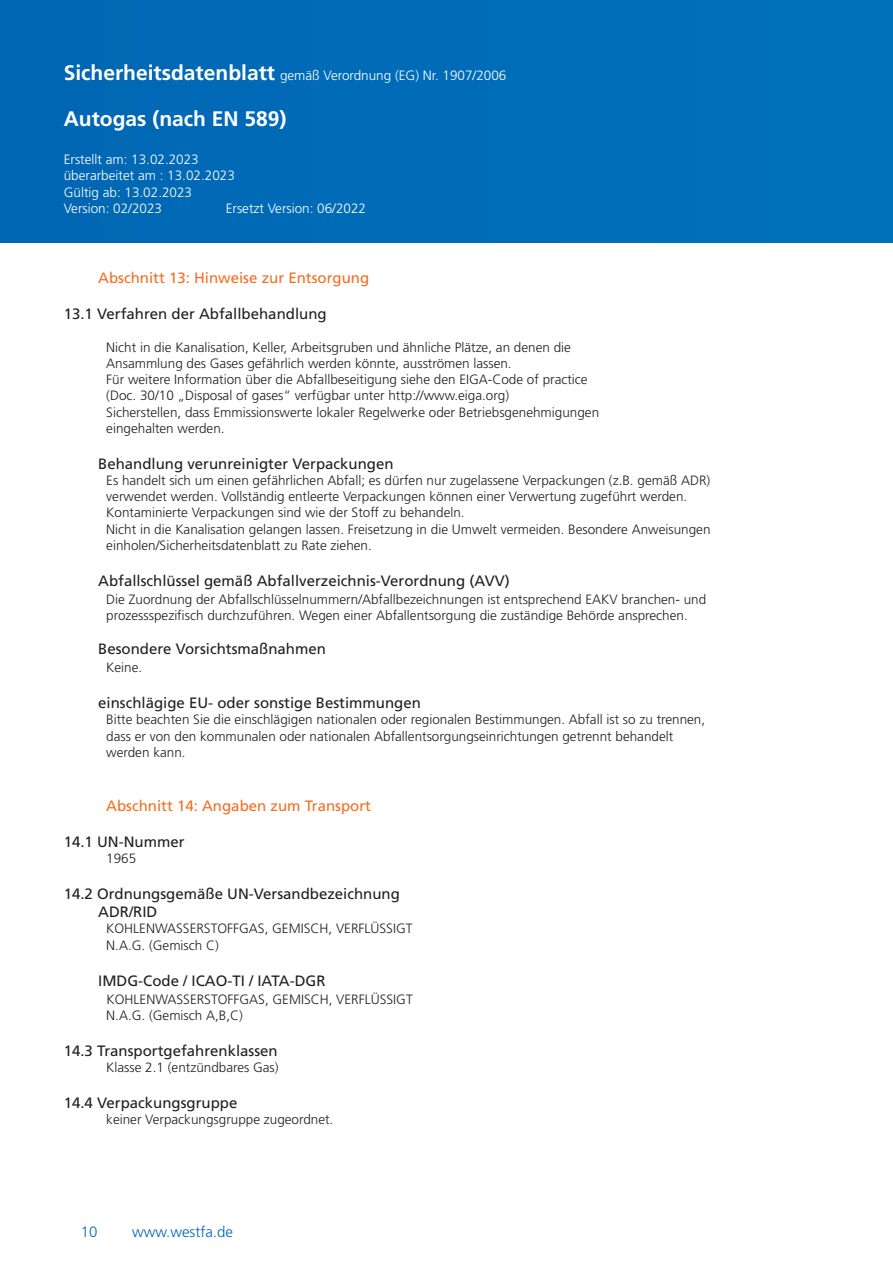
<style>
.page{position:relative;width:893px;height:1263px;background:#fff}
.page>*{position:absolute;margin:0;border:0;box-sizing:border-box;transform-origin:0 0}
.t1{font:700 21px "Frutiger LT Std";color:#fff}
.t2{font:15px "Frutiger LT Std";color:#231f20}
.t3{font:15px "Frutiger LT Std";color:#f36e21}
.t4{font:300 15px "Frutiger LT Std";color:#0166b3}
.Fließtext{font:300 13.5px "Frutiger LT Std";color:#231f20}
.t5{font:300 13.5px/16.2px "Frutiger LT Std";color:#fff}
.s1{font-weight:700;font-size:21px}
</style>
<div class="page">
<div style="left:0;top:0;width:893px;height:242px;background:#006cb7"></div>
<p class="t5" style="left:64px;top:67px;width:444px"><span class="s1">Sicherheitsdatenblatt</span> gemäß Verordnung (EG) Nr. 1907/2006</p>
<h1 class="t1" style="left:64px;top:107px;width:224px">Autogas (nach EN 589)</h1>
<p class="t5" style="left:64px;top:152px;width:173px">Erstellt am: 13.02.2023 überarbeitet am : 13.02.2023<br>Gültig ab: 13.02.2023<br>Version: 02/2023</p>
<p class="t5" style="left:226px;top:200px;width:142px">Ersetzt Version: 06/2022</p>
<p class="t3" style="left:98px;top:269px;width:272px">Abschnitt 13: Hinweise zur Entsorgung</p>
<p class="t2" style="left:64px;top:305px;width:264px">13.1 Verfahren der Abfallbehandlung</p>
<p class="Fließtext" style="left:106px;top:339px;width:466px">Nicht in die Kanalisation, Keller, Arbeitsgruben und ähnliche Plätze, an denen die</p>
<p class="Fließtext" style="left:106px;top:356px;width:407px">Ansammlung des Gases gefährlich werden könnte, ausströmen lassen.</p>
<p class="Fließtext" style="left:106px;top:372px;width:483px">Für weitere Information über die Abfallbeseitigung siehe den EIGA-Code of practice</p>
<p class="Fließtext" style="left:106px;top:388px;width:404px">(Doc. 30/10 „Disposal of gases“ verfügbar unter http://www.eiga.org)</p>
<p class="Fließtext" style="left:106px;top:404px;width:494px">Sicherstellen, dass Emmissionswerte lokaler Regelwerke oder Betriebsgenehmigungen</p>
<p class="Fließtext" style="left:106px;top:420px;width:120px">eingehalten werden.</p>
<p class="t2" style="left:98px;top:455px;width:297px">Behandlung verunreinigter Verpackungen</p>
<p class="Fließtext" style="left:106px;top:473px;width:605px">Es handelt sich um einen gefährlichen Abfall; es dürfen nur zugelassene Verpackungen (z.B. gemäß ADR)</p>
<p class="Fließtext" style="left:106px;top:489px;width:582px">verwendet werden. Vollständig entleerte Verpackungen können einer Verwertung zugeführt werden.</p>
<p class="Fließtext" style="left:106px;top:505px;width:360px">Kontaminierte Verpackungen sind wie der Stoff zu behandeln.</p>
<p class="Fließtext" style="left:106px;top:521px;width:606px">Nicht in die Kanalisation gelangen lassen. Freisetzung in die Umwelt vermeiden. Besondere Anweisungen</p>
<p class="Fließtext" style="left:106px;top:537px;width:267px">einholen/Sicherheitsdatenblatt zu Rate ziehen.</p>
<p class="t2" style="left:98px;top:572px;width:413px">Abfallschlüssel gemäß Abfallverzeichnis-Verordnung (AVV)</p>
<p class="Fließtext" style="left:106px;top:591px;width:601px">Die Zuordnung der Abfallschlüsselnummern/Abfallbezeichnungen ist entsprechend EAKV branchen- und</p>
<p class="Fließtext" style="left:106px;top:608px;width:583px">prozessspezifisch durchzuführen. Wegen einer Abfallentsorgung die zuständige Behörde ansprechen.</p>
<p class="t2" style="left:98px;top:640px;width:229px">Besondere Vorsichtsmaßnahmen</p>
<p class="Fließtext" style="left:106px;top:660px;width:38px">Keine.</p>
<p class="t2" style="left:98px;top:694px;width:324px">einschlägige EU- oder sonstige Bestimmungen</p>
<p class="Fließtext" style="left:106px;top:712px;width:600px">Bitte beachten Sie die einschlägigen nationalen oder regionalen Bestimmungen. Abfall ist so zu trennen,</p>
<p class="Fließtext" style="left:106px;top:728px;width:568px">dass er von den kommunalen oder nationalen Abfallentsorgungseinrichtungen getrennt behandelt</p>
<p class="Fließtext" style="left:106px;top:744px;width:81px">werden kann.</p>
<p class="t3" style="left:106px;top:797px;width:266px">Abschnitt 14: Angaben zum Transport</p>
<p class="t2" style="left:64px;top:833px;width:122px">14.1 UN-Nummer</p>
<p class="Fließtext" style="left:106px;top:851px;width:32px">1965</p>
<p class="t2" style="left:64px;top:885px;width:338px">14.2 Ordnungsgemäße UN-Versandbezeichnung</p>
<p class="t2" style="left:98px;top:903px;width:61px">ADR/RID</p>
<p class="Fließtext" style="left:106px;top:921px;width:308px">KOHLENWASSERSTOFFGAS, GEMISCH, VERFLÜSSIGT</p>
<p class="Fließtext" style="left:106px;top:937px;width:114px">N.A.G. (Gemisch C)</p>
<p class="t2" style="left:98px;top:971px;width:229px">IMDG-Code / ICAO-TI / IATA-DGR</p>
<p class="Fließtext" style="left:107px;top:991px;width:308px">KOHLENWASSERSTOFFGAS, GEMISCH, VERFLÜSSIGT</p>
<p class="Fließtext" style="left:106px;top:1007px;width:138px">N.A.G. (Gemisch A,B,C)</p>
<p class="t2" style="left:64px;top:1042px;width:215px">14.3 Transportgefahrenklassen</p>
<p class="Fließtext" style="left:106px;top:1059px;width:174px">Klasse 2.1 (entzündbares Gas)</p>
<p class="t2" style="left:64px;top:1094px;width:175px">14.4 Verpackungsgruppe</p>
<p class="Fließtext" style="left:106px;top:1112px;width:229px">keiner Verpackungsgruppe zugeordnet.</p>
<p class="t4" style="left:81px;top:1224px;width:18px">10</p>
<p class="t4" style="left:132px;top:1224px;width:102px">www.westfa.de</p>
</div>
